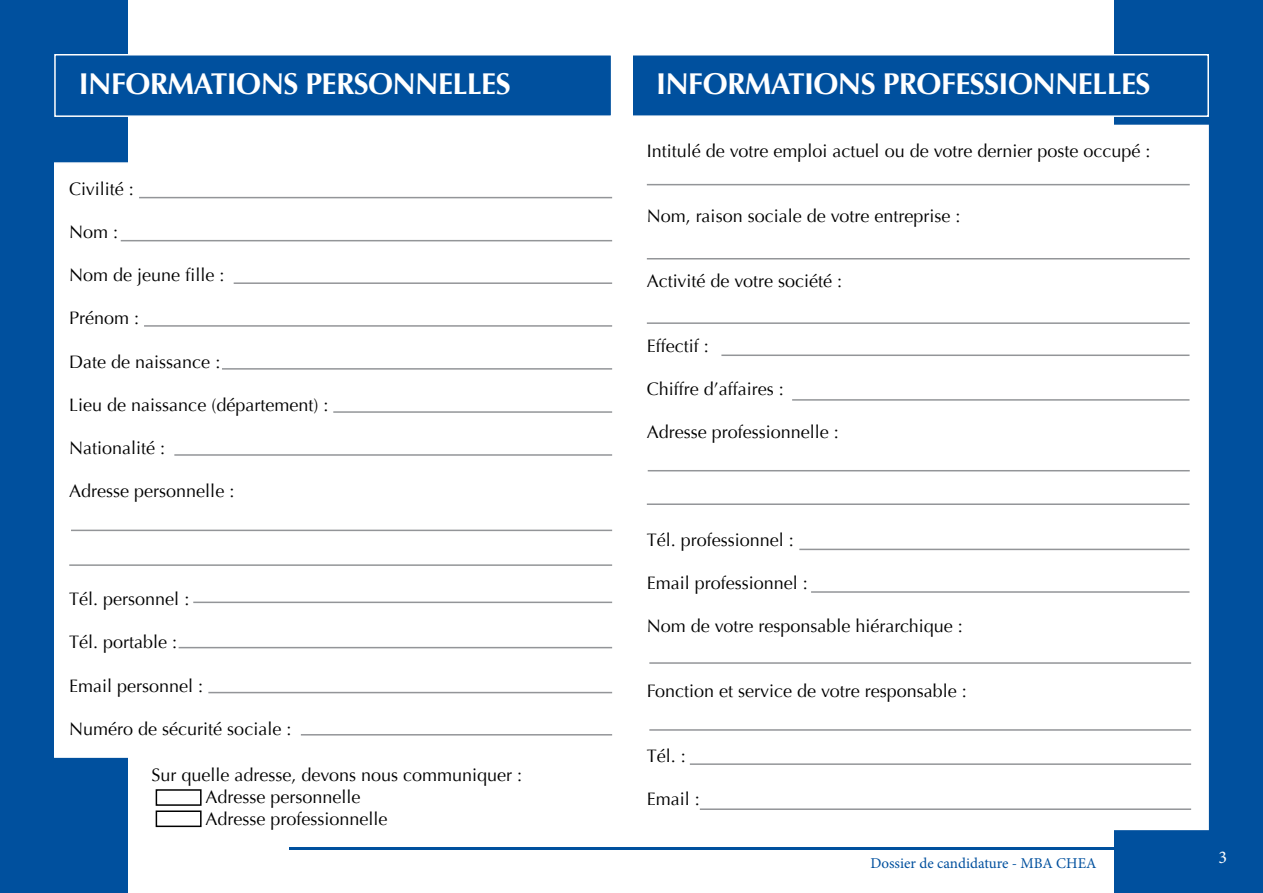
<style>
.page{position:relative;width:1263px;height:893px;background:#fff}
.page>*{position:absolute;margin:0;border:0;box-sizing:border-box;transform-origin:0 0}
.t1{font:700 30px "Optima";letter-spacing:-.02em;color:#fff}
.t2{font:18px "Optima";color:#000}
.t3{font:18px "Minion Pro";color:#fff}
.t4{font:15px "Minion Pro";color:#00509e}
</style>
<div class="page">
<div style="left:0;top:0;width:128px;height:893px;background:#00509e"></div>
<div style="left:54px;top:54px;width:558px;height:63px;background:#00509e;border:2px solid #fff"></div>
<div style="left:54px;top:162px;width:577px;height:596px;background:#fff"></div>
<div style="left:1114px;top:0;width:149px;height:893px;background:#00509e"></div>
<hr style="left:139px;top:197px;width:473px;height:1px;background:#939598">
<hr style="left:121px;top:240px;width:491px;height:1px;background:#939598">
<hr style="left:234px;top:282px;width:378px;height:2px;background:#939598">
<hr style="left:144px;top:325px;width:468px;height:2px;background:#939598">
<hr style="left:222px;top:368px;width:390px;height:2px;background:#939598">
<hr style="left:333px;top:411px;width:279px;height:2px;background:#939598">
<hr style="left:174px;top:454px;width:438px;height:2px;background:#939598">
<hr style="left:71px;top:530px;width:541px;height:1px;background:#939598">
<hr style="left:193px;top:602px;width:419px;height:1px;background:#939598">
<hr style="left:179px;top:647px;width:433px;height:1px;background:#939598">
<hr style="left:208px;top:692px;width:404px;height:1px;background:#939598">
<hr style="left:301px;top:734px;width:311px;height:1px;background:#939598">
<div style="left:631px;top:54px;width:578px;height:63px;background:#00509e;border:2px solid #fff"></div>
<div style="left:632px;top:125px;width:577px;height:705px;background:#fff"></div>
<hr style="left:648px;top:470px;width:542px;height:1px;background:#939598">
<hr style="left:647px;top:503px;width:542px;height:2px;background:#939598">
<hr style="left:647px;top:258px;width:543px;height:1px;background:#939598">
<hr style="left:647px;top:322px;width:543px;height:2px;background:#939598">
<hr style="left:647px;top:184px;width:543px;height:1px;background:#939598">
<hr style="left:721px;top:354px;width:468px;height:2px;background:#939598">
<hr style="left:792px;top:399px;width:397px;height:2px;background:#939598">
<hr style="left:799px;top:549px;width:390px;height:1px;background:#939598">
<hr style="left:289px;top:847px;width:901px;height:3px;background:#00509e">
<hr style="left:649px;top:662px;width:542px;height:2px;background:#939598">
<hr style="left:811px;top:591px;width:378px;height:2px;background:#939598">
<hr style="left:649px;top:729px;width:542px;height:2px;background:#939598">
<hr style="left:690px;top:763px;width:501px;height:2px;background:#939598">
<hr style="left:700px;top:808px;width:491px;height:2px;background:#939598">
<div style="left:156px;top:789px;width:46px;height:17px;border:2px solid #000"></div>
<div style="left:156px;top:810px;width:46px;height:17px;border:2px solid #000"></div>
<hr style="left:69px;top:564px;width:543px;height:2px;background:#939598">
<p class="t1" style="left:79px;top:67px;width:433px">INFORMATIONS PERSONNELLES</p>
<p class="t2" style="left:69px;top:178px;width:66px">Civilité :</p>
<p class="t2" style="left:69px;top:221px;width:51px">Nom :</p>
<p class="t2" style="left:69px;top:265px;width:157px">Nom de jeune fille :</p>
<p class="t2" style="left:69px;top:308px;width:72px">Prénom :</p>
<p class="t2" style="left:69px;top:351px;width:153px">Date de naissance :</p>
<p class="t2" style="left:69px;top:394px;width:261px">Lieu de naissance (département) :</p>
<p class="t2" style="left:69px;top:437px;width:98px">Nationalité :</p>
<p class="t2" style="left:69px;top:481px;width:167px">Adresse personnelle :</p>
<p class="t2" style="left:69px;top:589px;width:122px">Tél. personnel :</p>
<p class="t2" style="left:69px;top:632px;width:110px">Tél. portable :</p>
<p class="t2" style="left:69px;top:675px;width:136px">Email personnel :</p>
<p class="t2" style="left:69px;top:718px;width:224px">Numéro de sécurité sociale :</p>
<p class="t2" style="left:151px;top:765px;width:372px">Sur quelle adresse, devons nous communiquer :</p>
<p class="t2" style="left:205px;top:786px;width:157px">Adresse personnelle</p>
<p class="t2" style="left:205px;top:808px;width:184px">Adresse professionnelle</p>
<p class="t1" style="left:656px;top:67px;width:496px">INFORMATIONS PROFESSIONNELLES</p>
<p class="t2" style="left:647px;top:141px;width:505px">Intitulé de votre emploi actuel ou de votre dernier poste occupé :</p>
<p class="t2" style="left:647px;top:205px;width:315px">Nom, raison sociale de votre entreprise :</p>
<p class="t2" style="left:647px;top:270px;width:197px">Activité de votre société :</p>
<p class="t2" style="left:647px;top:335px;width:64px">Effectif :</p>
<p class="t2" style="left:647px;top:378px;width:139px">Chiffre d’affaires :</p>
<p class="t2" style="left:647px;top:421px;width:194px">Adresse professionnelle :</p>
<p class="t2" style="left:647px;top:529px;width:149px">Tél. professionnel :</p>
<p class="t2" style="left:647px;top:573px;width:163px">Email professionnel :</p>
<p class="t2" style="left:647px;top:616px;width:318px">Nom de votre responsable hiérarchique :</p>
<p class="t2" style="left:647px;top:681px;width:321px">Fonction et service de votre responsable :</p>
<p class="t2" style="left:647px;top:745px;width:41px">Tél. :</p>
<p class="t2" style="left:647px;top:789px;width:55px">Email :</p>
<p class="t4" style="left:870px;top:853px;width:228px">Dossier de candidature - MBA CHEA</p>
<p class="t3" style="left:1218px;top:845px;width:10px">3</p>
</div>
